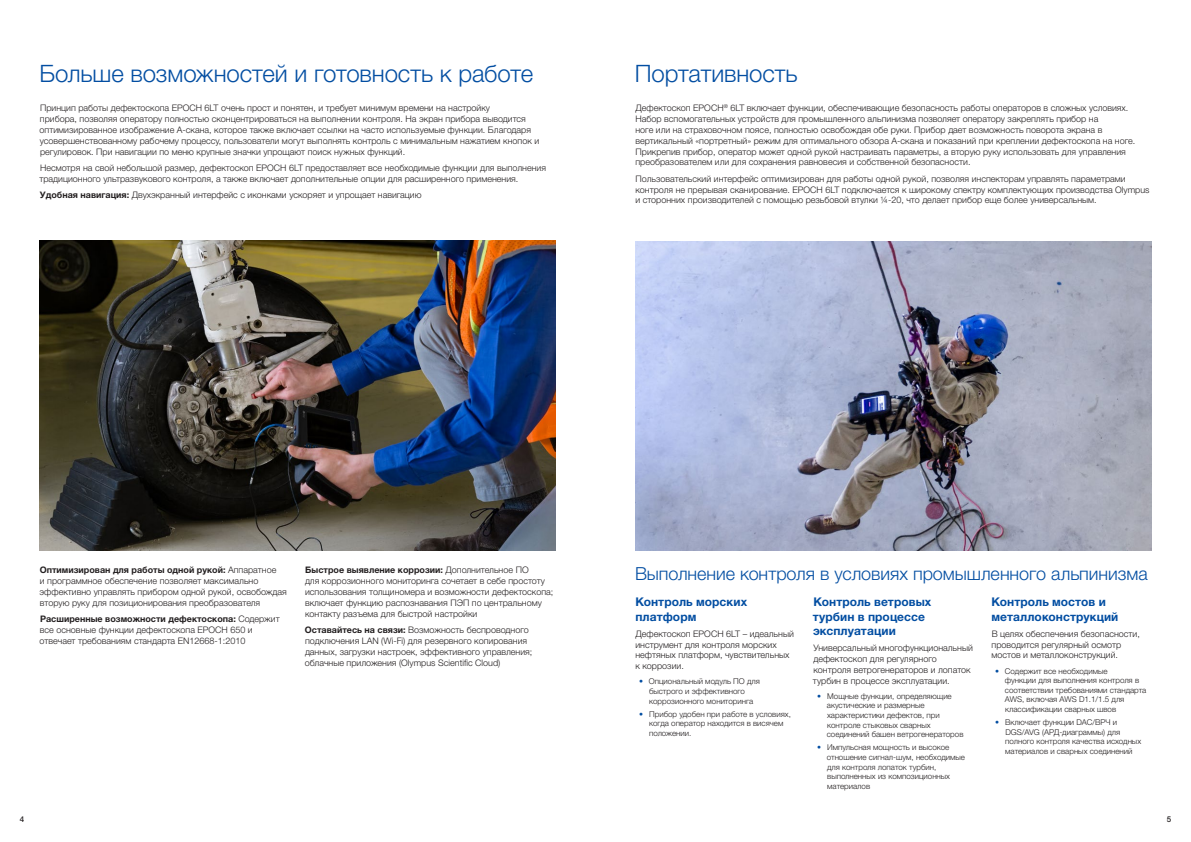
<style>
.page{position:relative;width:1191px;height:842px;background:#fff}
.page>*{position:absolute;margin:0;border:0;box-sizing:border-box;transform-origin:0 0}
.Title_1{font:300 24px "Helvetica Neue LTW1 G";letter-spacing:-.005em;color:#034ea2}
.Title_1B{font:300 18px "Helvetica Neue LTW1 G";letter-spacing:-.005em;color:#034ea2}
.Title_2{font:700 12px/14.4px "Helvetica Neue LTW1 G";letter-spacing:.005em;color:#034ea2}
.Text{font:300 9px/10.8px "Helvetica Neue LTW1 G";color:#231f20}
.t1{font:300 8px/9.6px "Helvetica Neue LTW1 G";color:#231f20}
.t2{font:500 8px "Helvetica Neue LTW1 G";color:#231f20}
.s1{font-weight:700}
.s2{color:#034ea2}
</style>
<div class="page">
<img style="left:40px;top:241px;width:516px;height:309px">
<img style="left:635px;top:241px;width:516px;height:310px">
<p class="Title_1" style="left:39px;top:59px;width:495px">Больше возможностей и готовность к работе</p>
<p class="Text" style="left:40px;top:103px;width:501px">Принцип работы дефектоскопа EPOCH 6LT очень прост и понятен, и требует минимум времени на настройку<br>прибора, позволяя оператору полностью сконцентрироваться на выполнении контроля. На экран прибора выводится оптимизированное изображение А-скана, которое также включает ссылки на часто используемые функции. Благодаря усовершенствованному рабочему процессу, пользователи могут выполнять контроль с минимальным нажатием кнопок и регулировок. При навигации по меню крупные значки упрощают поиск нужных функций.</p>
<p class="Text" style="left:39px;top:162px;width:508px">Несмотря на свой небольшой размер, дефектоскоп EPOCH 6LT предоставляет все необходимые функции для выполнения традиционного ультразвукового контроля, а также включает дополнительные опции для расширенного применения.</p>
<p class="Text" style="left:40px;top:190px;width:383px"><span class="s1">Удобная навигация:</span> Двухэкранный интерфейс с иконками ускоряет и упрощает навигацию</p>
<p class="Title_1" style="left:635px;top:59px;width:164px">Портативность</p>
<p class="Text" style="left:635px;top:103px;width:501px">Дефектоскоп EPOCH<sup>®</sup> 6LT включает функции, обеспечивающие безопасность работы операторов в сложных условиях.<br>Набор вспомогательных устройств для промышленного альпинизма позволяет оператору закреплять прибор на<br>ноге или на страховочном поясе, полностью освобождая обе руки. Прибор дает возможность поворота экрана в вертикальный «портретный» режим для оптимального обзора A-скана и показаний при креплении дефектоскопа на ноге.<br>Прикрепив прибор, оператор может одной рукой настраивать параметры, а вторую руку использовать для управления преобразователем или для сохранения равновесия и собственной безопасности.</p>
<p class="Text" style="left:635px;top:173px;width:515px">Пользовательский интерфейс оптимизирован для работы одной рукой, позволяя инспекторам управлять параметрами контроля не прерывая сканирование. EPOCH 6LT подключается к широкому спектру комплектующих производства Olympus и сторонних производителей с помощью резьбовой втулки ¼-20, что делает прибор еще более универсальным.</p>
<p class="Text" style="left:40px;top:565px;width:249px"><span class="s1">Оптимизирован для работы одной рукой:</span> Аппаратное<br>и программное обеспечение позволяет максимально эффективно управлять прибором одной рукой, освобождая вторую руку для позиционирования преобразователя</p>
<p class="Text" style="left:40px;top:614px;width:242px"><span class="s1">Расширенные возможности дефектоскопа:</span> Содержит все основные функции дефектоскопа EPOCH 650 и отвечает требованиям стандарта EN12668-1:2010</p>
<p class="Text" style="left:305px;top:565px;width:250px"><span class="s1">Быстрое выявление коррозии:</span> Дополнительное ПО<br>для коррозионного мониторинга сочетает в себе простоту использования толщиномера и возможности дефектоскопа; включает функцию распознавания ПЭП по центральному контакту разъема для быстрой настройки</p>
<p class="Text" style="left:305px;top:624px;width:229px"><span class="s1">Оставайтесь на связи:</span> Возможность беспроводного подключения LAN (Wi-Fi) для резервного копирования данных, загрузки настроек, эффективного управления; облачные приложения (Olympus Scientific Cloud)</p>
<p class="Title_1B" style="left:635px;top:562px;width:514px">Выполнение контроля в условиях промышленного альпинизма</p>
<p class="Title_2" style="left:635px;top:595px;width:113px">Контроль морских платформ</p>
<p class="Text" style="left:635px;top:628px;width:160px">Дефектоскоп EPOCH 6LT – идеальный инструмент для контроля морских нефтяных платформ, чувствительных к коррозии.</p>
<p class="t1" style="left:649px;top:677px;width:112px;text-indent:-10px"><span class="s2">•</span> Опциональный модуль ПО для быстрого и эффективного коррозионного мониторинга</p>
<p class="t1" style="left:649px;top:709px;width:143px;text-indent:-10px"><span class="s2">•</span> Прибор удобен при работе в условиях, когда оператор находится в висячем положении.</p>
<p class="Title_2" style="left:812px;top:595px;width:120px">Контроль ветровых турбин в процессе эксплуатации</p>
<p class="Text" style="left:813px;top:642px;width:161px">Универсальный многофункциональный дефектоскоп для регулярного контроля ветрогенераторов и лопаток турбин в процессе эксплуатации.</p>
<p class="t1" style="left:827px;top:691px;width:138px;text-indent:-10px"><span class="s2">•</span> Мощные функции, определяющие акустические и размерные характеристики дефектов, при контроле стыковых сварных соединений башен ветрогенераторов</p>
<p class="t1" style="left:827px;top:743px;width:140px;text-indent:-10px"><span class="s2">•</span> Импульсная мощность и высокое отношение сигнал-шум, необходимые для контроля лопаток турбин, выполненных из композиционных материалов</p>
<p class="Title_2" style="left:991px;top:595px;width:128px">Контроль мостов и металлоконструкций</p>
<p class="Text" style="left:991px;top:628px;width:150px">В целях обеспечения безопасности, проводится регулярный осмотр мостов и металлоконструкций.</p>
<p class="t1" style="left:1004px;top:666px;width:143px;text-indent:-10px"><span class="s2">•</span> Содержит все необходимые<br>функции для выполнения контроля в соответствии требованиями стандарта<br>AWS, включая AWS D1.1/1.5 для классификации сварных швов</p>
<p class="t1" style="left:1005px;top:717px;width:137px;text-indent:-10px"><span class="s2">•</span> Включает функции DAC/ВРЧ и<br>DGS/AVG (АРД-диаграммы) для полного контроля качества исходных материалов и сварных соединений</p>
<p class="t2" style="left:20px;top:814px;width:6px">4</p>
<p class="t2" style="left:1166px;top:814px;width:6px">5</p>
</div>
